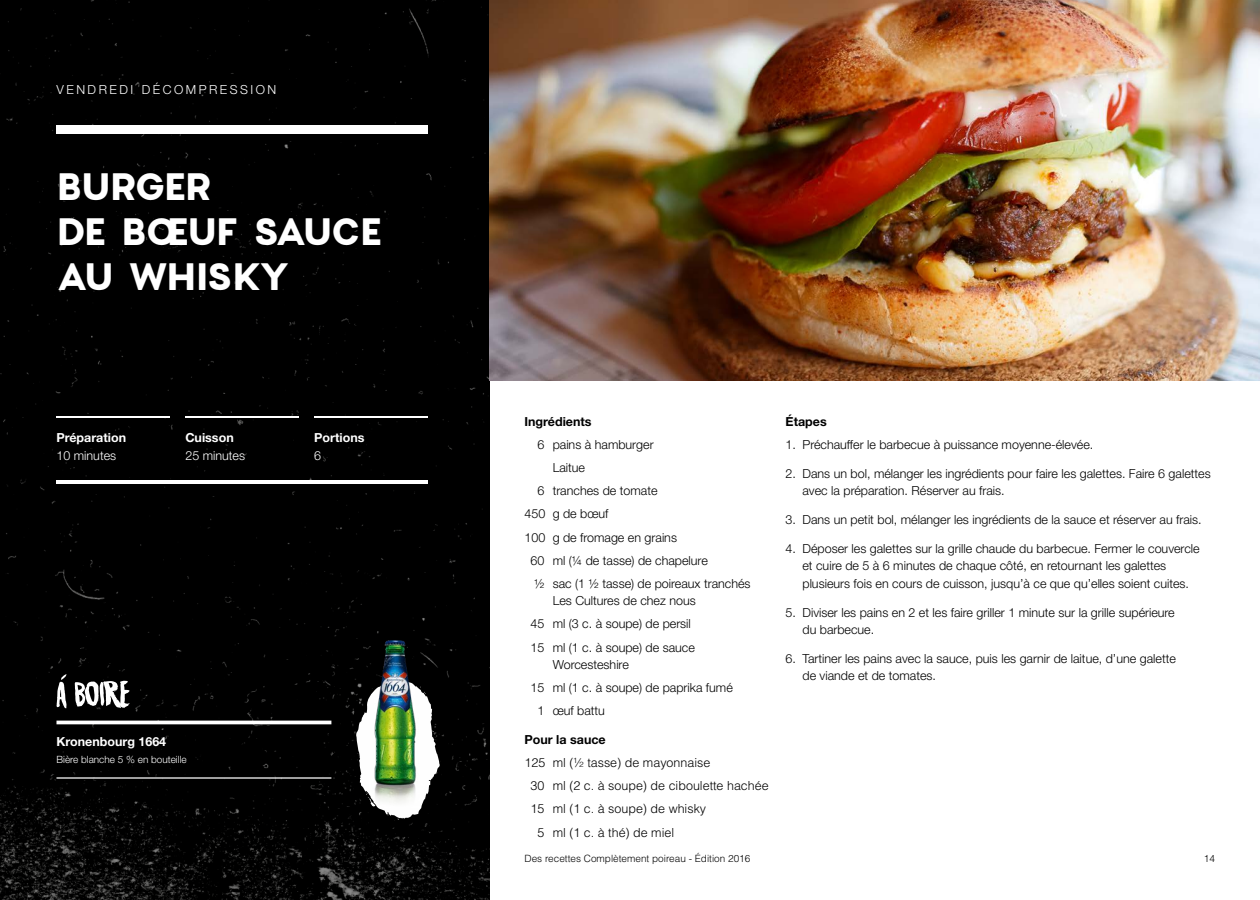
<style>
.page{position:relative;width:1260px;height:900px;background:#fff}
.page>*{position:absolute;margin:0;border:0;box-sizing:border-box;transform-origin:0 0}
.t1{font:700 37.5px/45px "Charlevoix Pro";letter-spacing:-.04em;color:#fff}
.t2{font:300 12.5px/17.5px "Helvetica Neue LT Std";color:#000}
.t3{font:300 12.5px "Helvetica LT Std";color:#000}
.t4{font:700 12.5px "Helvetica Neue LT Std";color:#fff}
.t5{font:700 12.5px "Helvetica Neue LT Std";color:#000}
.t6{font:300 12.5px "Helvetica Neue LT Std";letter-spacing:.2em;color:#fff}
.t7{font:300 12.5px "Helvetica Neue LT Std";color:#fff}
.t8{font:300 10px "Helvetica LT Std";color:#000}
.t9{font:300 10px "Helvetica Neue LT Std";color:#fff}
</style>
<div class="page">
<div style="left:0;top:0;width:489px;height:900px;background:#000"></div>
<div style="left:56px;top:125px;width:372px;height:9px;background:#fff"></div>
<hr style="left:56px;top:481px;width:372px;height:3px;background:#fff">
<hr style="left:56px;top:416px;width:114px;height:2px;background:#fff">
<hr style="left:185px;top:416px;width:114px;height:2px;background:#fff">
<hr style="left:56px;top:777px;width:275px;height:2px;background:#fff">
<hr style="left:56px;top:721px;width:275px;height:3px;background:#fff">
<svg style="left:56px;top:674px;width:11px;height:34px"></svg>
<svg style="left:75px;top:681px;width:55px;height:27px"></svg>
<img style="left:489px;top:0;width:771px;height:380px">
<img style="left:351px;top:628px;width:90px;height:190px">
<hr style="left:314px;top:416px;width:114px;height:2px;background:#fff">
<p class="t6" style="left:57px;top:81px;width:221px">VENDREDI DÉCOMPRESSION</p>
<h1 class="t1" style="left:56px;top:164px;width:328px">BURGER<br>DE BŒUF SAUCE<br>AU WHISKY</h1>
<p class="t4" style="left:56px;top:430px;width:71px">Préparation</p>
<p class="t7" style="left:56px;top:447px;width:61px">10 minutes</p>
<p class="t4" style="left:185px;top:430px;width:50px">Cuisson</p>
<p class="t7" style="left:185px;top:447px;width:61px">25 minutes</p>
<p class="t4" style="left:314px;top:430px;width:52px">Portions</p>
<p class="t6" style="left:314px;top:447px;width:8px">6</p>
<p class="t4" style="left:56px;top:733px;width:111px">Kronenbourg 1664</p>
<p class="t9" style="left:56px;top:753px;width:132px">Bière blanche 5 % en bouteille</p>
<p class="t5" style="left:525px;top:414px;width:69px">Ingrédients</p>
<p class="t2" style="left:538px;top:436px;width:118px">6 pains à hamburger</p>
<p class="t2" style="left:553px;top:459px;width:34px">Laitue</p>
<p class="t2" style="left:538px;top:482px;width:121px">6 tranches de tomate</p>
<p class="t2" style="left:525px;top:505px;width:85px">450 g de bœuf</p>
<p class="t2" style="left:525px;top:528px;width:154px">100 g de fromage en grains</p>
<p class="t2" style="left:531px;top:551px;width:179px">60 ml (¼ de tasse) de chapelure</p>
<p class="t2" style="left:534px;top:574px;width:218px">½ sac (1 ½ tasse) de poireaux tranchés</p>
<p class="t2" style="left:531px;top:589px;width:167px;line-height:23.1px;text-indent:22px">Les Cultures de chez nous<br>45 ml (3 c. à soupe) de persil<br>15 ml (1 c. à soupe) de sauce</p>
<p class="t2" style="left:553px;top:656px;width:78px">Worcesteshire</p>
<p class="t2" style="left:531px;top:679px;width:204px">15 ml (1 c. à soupe) de paprika fumé</p>
<p class="t2" style="left:538px;top:702px;width:69px">1 œuf battu</p>
<p class="t5" style="left:525px;top:732px;width:83px">Pour la sauce</p>
<p class="t3" style="left:525px;top:755px;width:187px">125 ml (½ tasse) de mayonnaise</p>
<p class="t3" style="left:531px;top:778px;width:240px">30 ml (2 c. à soupe) de ciboulette hachée</p>
<p class="t3" style="left:531px;top:801px;width:177px">15 ml (1 c. à soupe) de whisky</p>
<p class="t3" style="left:538px;top:824px;width:138px">5 ml (1 c. à thé) de miel</p>
<p class="t5" style="left:786px;top:414px;width:43px">Étapes</p>
<p class="t2" style="left:786px;top:436px;width:309px">1. Préchauffer le barbecue à puissance moyenne-élevée.</p>
<p class="t2" style="left:802px;top:464px;width:410px;text-indent:-17px">2. Dans un bol, mélanger les ingrédients pour faire les galettes. Faire 6 galettes avec la préparation. Réserver au frais.</p>
<p class="t2" style="left:786px;top:511px;width:418px">3. Dans un petit bol, mélanger les ingrédients de la sauce et réserver au frais.</p>
<p class="t2" style="left:802px;top:539px;width:399px;text-indent:-17px">4. Déposer les galettes sur la grille chaude du barbecue. Fermer le couvercle et cuire de 5 à 6 minutes de chaque côté, en retournant les galettes plusieurs fois en cours de cuisson, jusqu’à ce que qu’elles soient cuites.</p>
<p class="t2" style="left:802px;top:603px;width:374px;text-indent:-17px">5. Diviser les pains en 2 et les faire griller 1 minute sur la grille supérieure du barbecue.</p>
<p class="t2" style="left:802px;top:649px;width:375px;text-indent:-17px">6. Tartiner les pains avec la sauce, puis les garnir de laitue, d’une galette de viande et de tomates.</p>
<p class="t8" style="left:525px;top:852px;width:227px">Des recettes Complètement poireau - Édition 2016</p>
<p class="t8" style="left:1204px;top:852px;width:13px">14</p>
</div>
